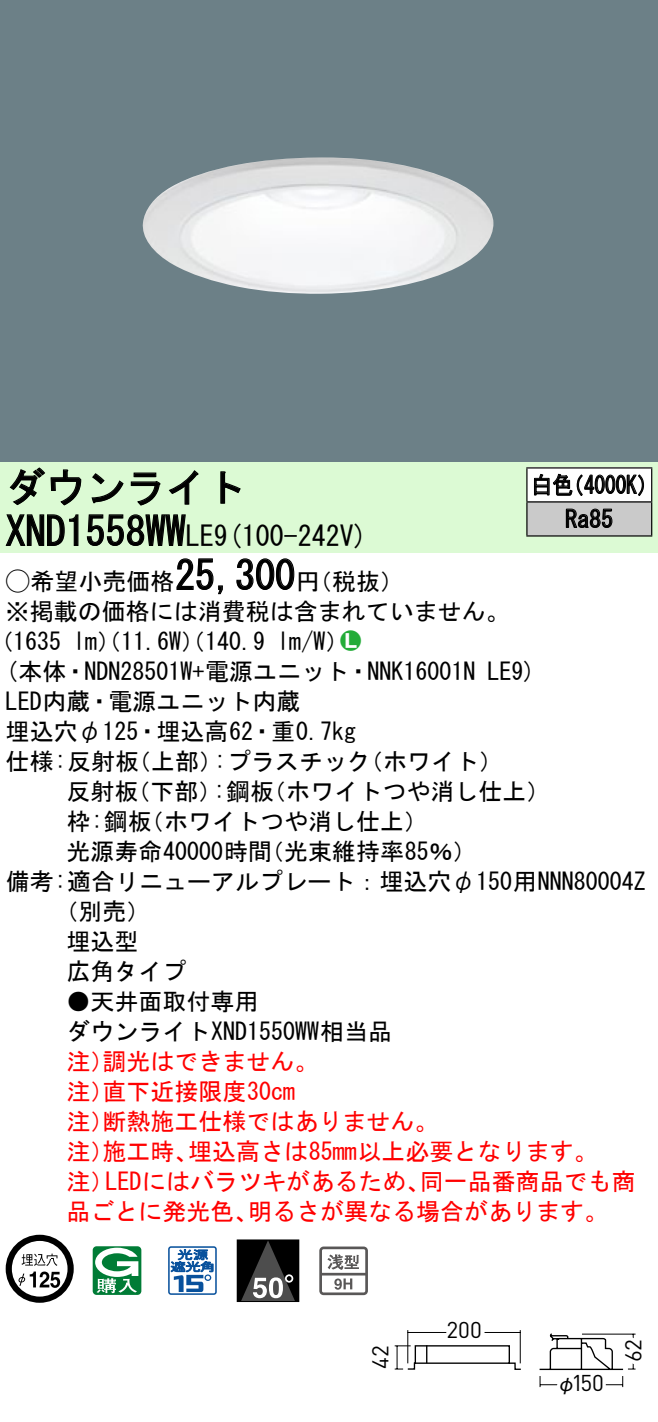
<style>
.page{position:relative;width:658px;height:1422px;background:#fff}
.page>*{position:absolute;margin:0;border:0;box-sizing:border-box;transform-origin:0 0}
.t1{font:40px "MS Gothic";color:#000}
.t2{font:28px "MS Gothic";color:#000}
.t3{font:24px/30.4px "MS Gothic";color:#000}
.t4{font:24px/30px "MS Gothic";color:#f00}
.t5{font:24px/34px "MS Gothic";color:#000;scale:.88 1}
.t6{font:24px "Ford Classification 1";color:#23ac38}
.t7{font:22.8px "DINOT";color:#000}
.t8{font:20px "Gothic BBB Pro Medium 90 pv RKSJ H";color:#000}
.s1{font-size:28px}
.s2{font-family:"Ford Classification 1"}
.s3{color:#fff}
</style>
<div class="page">
<div style="left:0;top:0;width:658px;height:462px;background:#6c8087"></div>
<img style="left:142px;top:157px;width:352px;height:137px">
<div style="left:0;top:462px;width:658px;height:90px;background:#dcfad4"></div>
<svg style="left:9px;top:467px;width:73px;height:39px"></svg>
<svg style="left:91px;top:473px;width:33px;height:30px"></svg>
<svg style="left:130px;top:472px;width:30px;height:34px"></svg>
<svg style="left:168px;top:470px;width:30px;height:35px"></svg>
<svg style="left:220px;top:471px;width:21px;height:33px"></svg>
<svg style="left:5px;top:514px;width:74px;height:32px"></svg>
<svg style="left:86px;top:514px;width:100px;height:32px"></svg>
<svg style="left:176px;top:558px;width:47px;height:37px"></svg>
<svg style="left:236px;top:558px;width:59px;height:32px"></svg>
<svg style="left:6px;top:1235px;width:68px;height:68px"></svg>
<svg style="left:93px;top:1246px;width:48px;height:49px"></svg>
<svg style="left:168px;top:1246px;width:49px;height:49px"></svg>
<div style="left:237px;top:1240px;width:62px;height:61px;background:#000"></div>
<svg style="left:241px;top:1241px;width:54px;height:59px"></svg>
<div style="left:237px;top:1239px;width:62px;height:63px;border:1px solid #000"></div>
<svg style="left:319px;top:1246px;width:49px;height:49px"></svg>
<div style="left:527px;top:468px;width:124px;height:34px;background:#fff"></div>
<div style="left:527px;top:502px;width:124px;height:34px;background:#cacaca"></div>
<hr style="left:526px;top:467px;width:126px;height:2px;background:#000">
<hr style="left:526px;top:468px;width:1px;height:33px;background:#000">
<hr style="left:651px;top:468px;width:1px;height:33px;background:#000">
<hr style="left:526px;top:501px;width:126px;height:2px;background:#000">
<hr style="left:526px;top:502px;width:1px;height:33px;background:#000">
<hr style="left:651px;top:502px;width:1px;height:33px;background:#000">
<hr style="left:526px;top:535px;width:126px;height:2px;background:#000">
<svg style="left:534px;top:473px;width:110px;height:23px"></svg>
<svg style="left:565px;top:508px;width:47px;height:20px"></svg>
<svg style="left:539px;top:1333px;width:97px;height:55px"></svg>
<svg style="left:394px;top:1330px;width:127px;height:40px"></svg>
<h1 class="t1" style="left:6px;top:467px;width:242px">ダウンライト</h1>
<p class="t2" style="left:214px;top:522px;width:155px">(9 100-242 (V</p>
<h1 class="t1" style="left:6px;top:511px;width:210px">XND1558WW<span class="s1">LE</span></h1>
<h1 class="t1" style="left:175px;top:555px;width:121px">25,300</h1>
<p class="t3" style="left:6px;top:566px;width:505px"><span class="s2">A</span>希望小売価格<br>※掲載の価格には消費税は含まれていません。</p>
<p class="t6" style="left:340px;top:629px;width:22px">2<span class="s3">7</span></p>
<p class="t3" style="left:296px;top:566px;width:109px">（円税抜(</p>
<p class="t3" style="left:277px;top:626px;width:73px">l m (W/</p>
<p class="t3" style="left:-11px;top:626px;width:74px">（1635</p>
<p class="t3" style="left:73px;top:626px;width:193px">lm）（11.6 ）（W 140.9</p>
<p class="t5" style="left:565px;top:468px;width:56px;text-indent:-34px">白色<br>Ra85</p>
<p class="t5" style="left:563px;top:468px;width:110px">（4000 (K</p>
<p class="t3" style="left:6px;top:656px;width:471px">(本体・NDN28501 +W 電源ユニット・NNK16001N</p>
<p class="t3" style="left:6px;top:686px;width:296px">LED内蔵・電源ユニット内蔵</p>
<p class="t3" style="left:6px;top:716px;width:352px">埋込穴φ125・埋込高62・重0.7kg</p>
<p class="t3" style="left:359px;top:746px;width:145px">（ホワイト(</p>
<p class="t3" style="left:487px;top:656px;width:50px">LE (9</p>
<p class="t3" style="left:214px;top:746px;width:158px">:プラスチック</p>
<p class="t3" style="left:6px;top:746px;width:135px">仕様:反射板</p>
<p class="t3" style="left:127px;top:746px;width:97px">（上部）</p>
<p class="t3" style="left:66px;top:776px;width:73px">反射板</p>
<p class="t3" style="left:126px;top:776px;width:97px">（下部）</p>
<p class="t3" style="left:213px;top:776px;width:62px">:鋼板</p>
<p class="t3" style="left:262px;top:776px;width:289px">（ホワイトつや消し仕上(</p>
<p class="t3" style="left:66px;top:806px;width:87px">枠:鋼板</p>
<p class="t3" style="left:140px;top:806px;width:289px">（ホワイトつや消し仕上(</p>
<p class="t3" style="left:66px;top:836px;width:207px">光源寿命40000時間</p>
<p class="t3" style="left:6px;top:866px;width:641px">備考:適合リニューアルプレート：埋込穴φ150用NNN80004Z</p>
<p class="t3" style="left:54px;top:896px;width:98px">（別売(</p>
<p class="t3" style="left:66px;top:926px;width:74px">埋込型</p>
<p class="t3" style="left:66px;top:956px;width:121px">広角タイプ</p>
<p class="t3" style="left:66px;top:986px;width:327px">●天井面取付専用<br>ダウンライトXND1550WW相当品</p>
<p class="t4" style="left:102px;top:1046px;width:217px">調光はできません。</p>
<p class="t3" style="left:260px;top:836px;width:218px">（光束維持率85％(</p>
<p class="t4" style="left:102px;top:1046px;width:194px;text-indent:-36px">注）<br>直下近接限度30cm</p>
<p class="t4" style="left:102px;top:1076px;width:337px;text-indent:-36px">注）<br>断熱施工仕様ではありません。</p>
<p class="t4" style="left:66px;top:1106px;width:49px">注）</p>
<p class="t4" style="left:188px;top:1136px;width:411px">埋込高さは85mm以上必要となります。</p>
<p class="t4" style="left:102px;top:1136px;width:97px">施工時、</p>
<p class="t4" style="left:66px;top:1136px;width:49px">注）</p>
<p class="t4" style="left:66px;top:1166px;width:49px">注）</p>
<p class="t4" style="left:105px;top:1166px;width:326px">LEDにはバラツキがあるため、</p>
<p class="t4" style="left:420px;top:1166px;width:217px">同一品番商品でも商</p>
<p class="t4" style="left:66px;top:1196px;width:194px">品ごとに発光色、</p>
<p class="t4" style="left:248px;top:1196px;width:362px">明るさが異なる場合があります。</p>
<p class="t7" style="left:364px;top:1369px;width:25px;rotate:-90deg">42</p>
<p class="t7" style="left:446px;top:1314px;width:37px">200</p>
<p class="t7" style="left:571px;top:1367px;width:34px">150</p>
<p class="t8" style="left:556px;top:1367px;width:21px">φ</p>
<p class="t7" style="left:617px;top:1362px;width:24px;rotate:-90deg">62</p>
</div>
